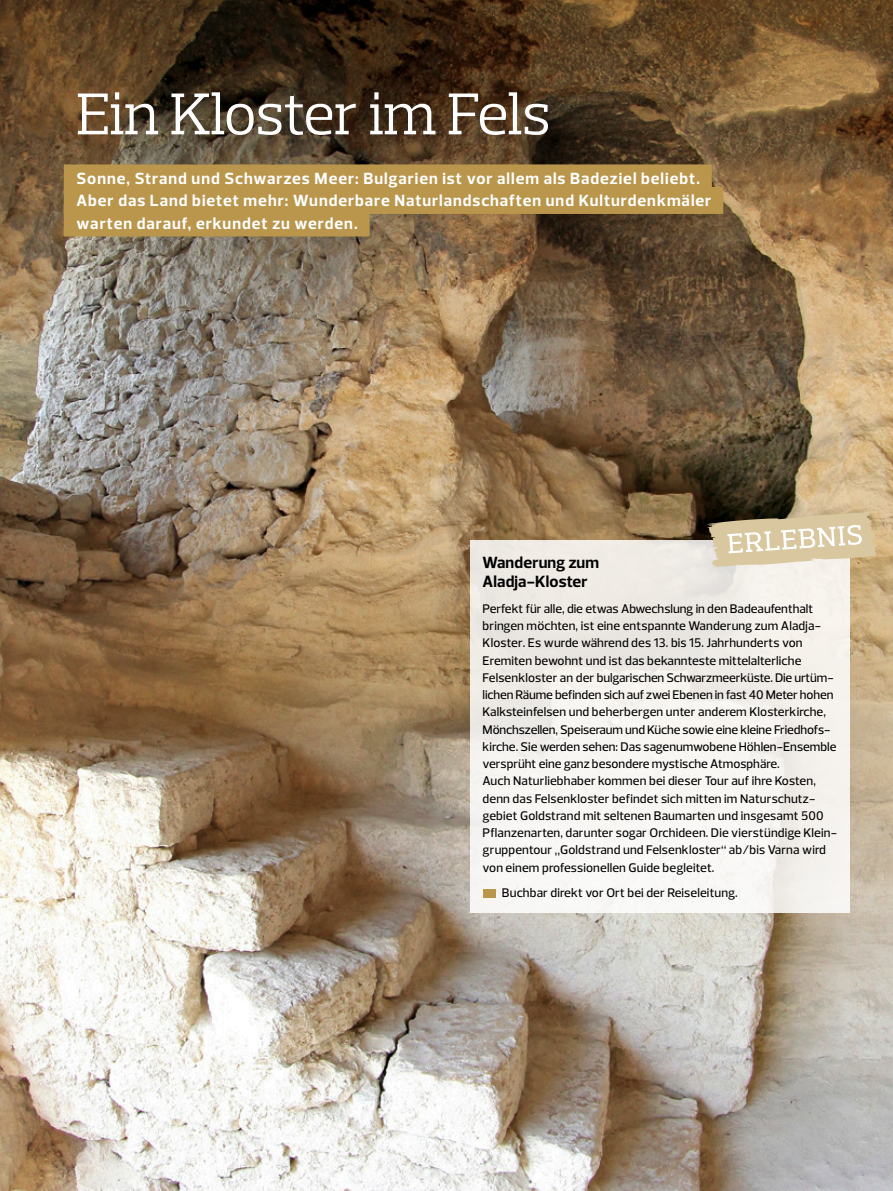
<style>
.page{position:relative;width:893px;height:1191px;background:#fff}
.page>*{position:absolute;margin:0;border:0;box-sizing:border-box;transform-origin:0 0}
.t1{font:60px "Prelo Slab";letter-spacing:-.015em;color:#fff}
.t2{font:700 16.5px/22.5px "Prelo";letter-spacing:.06em;color:#fff}
.t3{font:700 16.5px/19.5px "Prelo";letter-spacing:.01em;color:#000}
.t4{font:500 12.75px/17.2px "Prelo";letter-spacing:.01em;color:#000}
</style>
<div class="page">
<img style="left:0;top:359px;width:893px;height:832px">
<div style="left:470px;top:540px;width:380px;height:372px;background:linear-gradient(to right,#f2efec,#f5f2ed)"></div>
<div style="left:483px;top:888px;width:12px;height:9px;background:#b9964c"></div>
<svg style="left:707px;top:512px;width:171px;height:55px"></svg>
<img style="left:0;top:0;width:893px;height:359px">
<div style="left:64px;top:164px;width:648px;height:27px;background:#b9964c"></div>
<div style="left:64px;top:187px;width:659px;height:27px;background:#b9964c"></div>
<div style="left:64px;top:209px;width:306px;height:27px;background:#b9964c"></div>
<h1 class="t1" style="left:77px;top:77px;width:476px">Ein Kloster im Fels</h1>
<p class="t2" style="left:77px;top:167px;width:636px">Sonne, Strand und Schwarzes Meer: Bulgarien ist vor allem als Badeziel beliebt.<br>Aber das Land bietet mehr: Wunderbare Naturlandschaften und Kulturdenkmäler warten darauf, erkundet zu werden.</p>
<p class="t3" style="left:483px;top:552px;width:118px">Wanderung zum<br>Aladja-Kloster</p>
<p class="t4" style="left:483px;top:600px;width:356px">Perfekt für alle, die etwas Abwechslung in den Badeaufenthalt bringen möchten, ist eine entspannte Wanderung zum Aladja-Kloster. Es wurde während des 13. bis 15. Jahrhunderts von Eremiten bewohnt und ist das bekannteste mittelalterliche Felsenkloster an der bulgarischen Schwarzmeerküste. Die urtüm&shy;lichen Räume befinden sich auf zwei Ebenen in fast 40 Meter hohen Kalksteinfelsen und beherbergen unter anderem Klosterkirche, Mönchszellen, Speiseraum und Küche sowie eine kleine Friedhofs&shy;kirche. Sie werden sehen: Das sagenumwobene Höhlen-Ensemble versprüht eine ganz besondere mystische Atmosphäre.<br>Auch Naturliebhaber kommen bei dieser Tour auf ihre Kosten, denn das Felsenkloster befindet sich mitten im Naturschutz&shy;gebiet Goldstrand mit seltenen Baumarten und insgesamt 500<br>Pflanzenarten, darunter sogar Orchideen. Die vierstündige Klein&shy;gruppentour „Goldstrand und Felsenkloster“ ab/bis Varna wird von einem professionellen Guide begleitet.</p>
<p class="t4" style="left:502px;top:884px;width:237px">Buchbar direkt vor Ort bei der Reiseleitung.</p>
</div>
